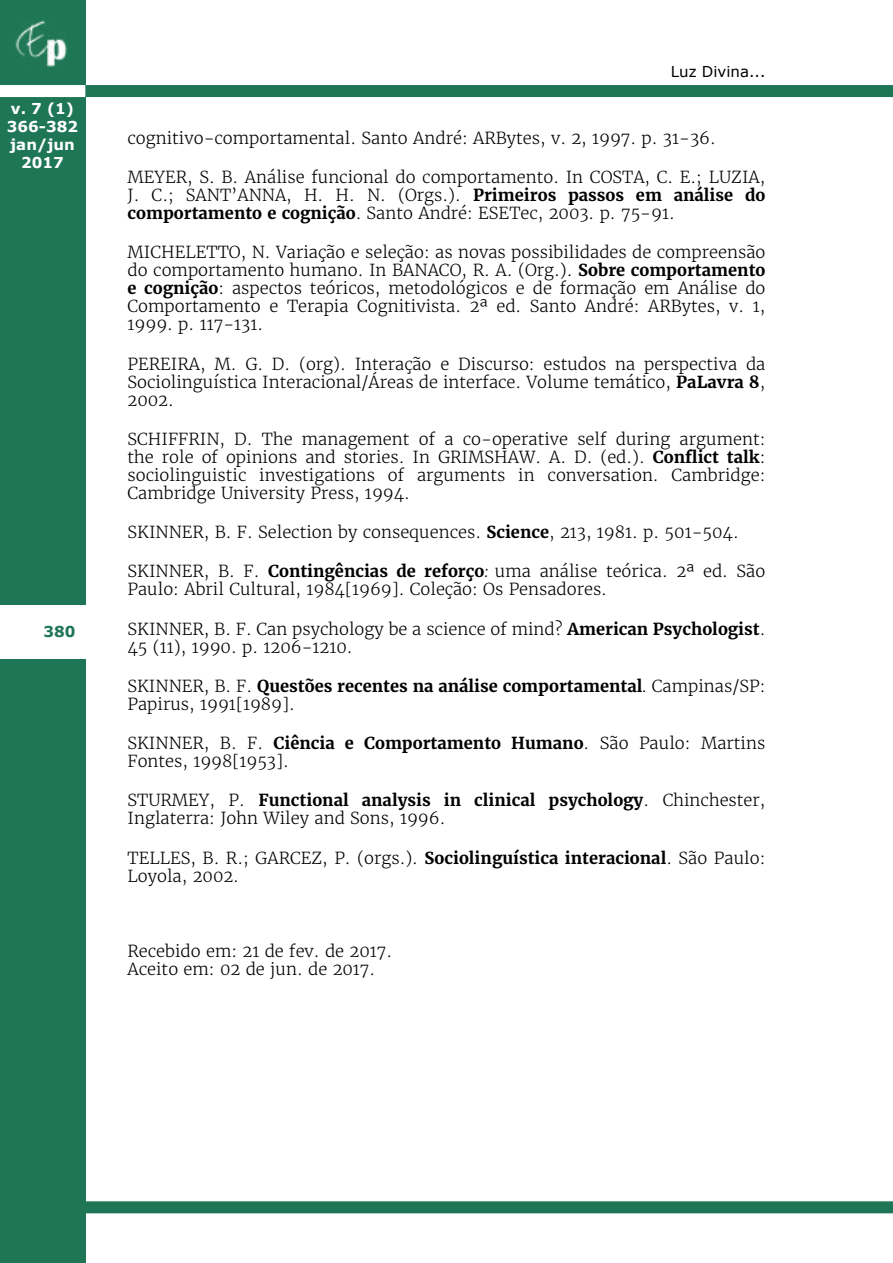
<style>
.page{position:relative;width:893px;height:1263px;background:#fff}
.page>*{position:absolute;margin:0;border:0;box-sizing:border-box;transform-origin:0 0}
.t1{font:300 16.5px/18px "Merriweather";color:#000}
.t2{font:700 15px/18px "Verdana";color:#fff;text-align:center}
.t3{font:15px "Verdana";color:#000}
.t4{font:700 15px "Verdana";color:#1f7656}
.s1{font-weight:700}
.s2{font-style:italic}
</style>
<div class="page">
<div style="left:0;top:0;width:85px;height:1263px;background:#1f7656"></div>
<img style="left:15px;top:20px;width:52px;height:47px">
<div style="left:85px;top:85px;width:808px;height:12px;background:#1f7656"></div>
<div style="left:0;top:85px;width:85px;height:12px;background:#fff"></div>
<div style="left:0;top:605px;width:85px;height:53px;background:#fff"></div>
<div style="left:84px;top:1201px;width:809px;height:12px;background:#1f7656"></div>
<p class="t2" style="left:7px;top:100px;width:73px">v. 7 (1)<br>366-382 jan/jun<br>2017</p>
<p class="t4" style="left:44px;top:621px;width:33px">380</p>
<p class="t3" style="left:671px;top:61px;width:96px">Luz Divina...</p>
<p class="t1" style="left:128px;top:129px;width:590px">cognitivo-comportamental. Santo André: ARBytes, v. 2, 1997. p. 31-36.</p>
<p class="t1" style="left:128px;top:168px;width:639px;text-align:justify">MEYER, S. B. Análise funcional do comportamento. In COSTA, C. E.; LUZIA, J. C.; SANT’ANNA, H. H. N. (Orgs.). <span class="s1">Primeiros passos em análise do comportamento e cognição</span>. Santo André: ESETec, 2003. p. 75-91.</p>
<p class="t1" style="left:128px;top:243px;width:639px;text-align:justify">MICHELETTO, N. Variação e seleção: as novas possibilidades de compreensão do comportamento humano. In BANACO, R. A. (Org.). <span class="s1">Sobre comportamento e cognição</span>: aspectos teóricos, metodológicos e de formação em Análise do Comportamento e Terapia Cognitivista. 2ª ed. Santo André: ARBytes, v. 1, 1999. p. 117-131.</p>
<p class="t1" style="left:128px;top:355px;width:639px;text-align:justify">PEREIRA, M. G. D. (org). Interação e Discurso: estudos na perspectiva da Sociolinguística Interacional/Áreas de interface. Volume temático, <span class="s1">PaLavra 8</span>, 2002.</p>
<p class="t1" style="left:128px;top:430px;width:639px;text-align:justify">SCHIFFRIN, D. The management of a co-operative self during argument: the role of opinions and stories. In GRIMSHAW. A. D. (ed.). <span class="s1">Conflict talk</span>: sociolinguistic investigations of arguments in conversation. Cambridge:<br>Cambridge University Press, 1994.</p>
<p class="t1" style="left:128px;top:523px;width:613px">SKINNER, B. F. Selection by consequences. <span class="s1">Science</span>, 213, 1981. p. 501-504.</p>
<p class="t1" style="left:128px;top:562px;width:639px">SKINNER, B. F. <span class="s1">Contingências de reforço</span><span class="s2">:</span> uma análise teórica. 2ª ed. São<br>Paulo: Abril Cultural, 1984[1969]. Coleção: Os Pensadores.</p>
<p class="t1" style="left:128px;top:620px;width:639px">SKINNER, B. F. Can psychology be a science of mind? <span class="s1">American Psychologist</span>.<br>45 (11), 1990. p. 1206-1210.</p>
<p class="t1" style="left:128px;top:677px;width:639px">SKINNER, B. F. <span class="s1">Questões recentes na análise comportamental</span><span class="s2">.</span> Campinas/SP:<br>Papirus, 1991[1989].</p>
<p class="t1" style="left:128px;top:734px;width:639px">SKINNER, B. F. <span class="s1">Ciência e Comportamento Humano</span>. São Paulo: Martins<br>Fontes, 1998[1953].</p>
<p class="t1" style="left:128px;top:791px;width:639px">STURMEY, P. <span class="s1">Functional analysis in clinical psychology</span>. Chinchester,<br>Inglaterra: John Wiley and Sons, 1996.</p>
<p class="t1" style="left:128px;top:849px;width:639px">TELLES, B. R.; GARCEZ, P. (orgs.). <span class="s1">Sociolinguística interacional</span>. São Paulo:<br>Loyola, 2002.</p>
<p class="t1" style="left:128px;top:942px;width:266px">Recebido em: 21 de fev. de 2017.<br>Aceito em: 02 de jun. de 2017.</p>
</div>
